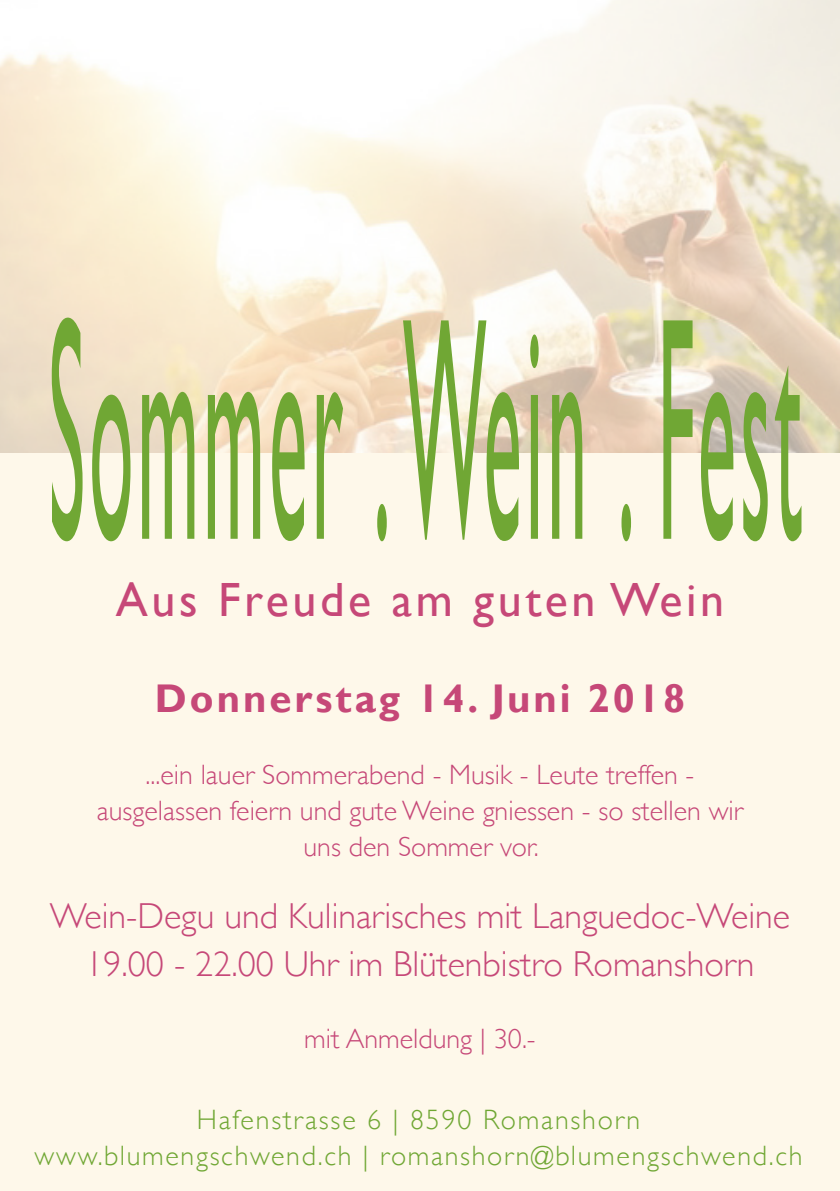
<style>
.page{position:relative;width:840px;height:1191px;background:#fff}
.page>*{position:absolute;margin:0;border:0;box-sizing:border-box;transform-origin:0 0}
.t1{font:320px "Gill Sans";letter-spacing:.05em;color:#70a734;scale:.25 1}
.t2{font:48px "Gill Sans";letter-spacing:.075em;color:#c64878}
.t3{font:700 40px "Gill Sans";letter-spacing:.075em;color:#c64878}
.t4{font:300 36px "Gill Sans";color:#c64878}
.t5{font:300 28px "Gill Sans";color:#c64878}
.t6{font:300 28px "Gill Sans";letter-spacing:.06em;color:#70a734}
</style>
<div class="page">
<img style="left:0;top:0;width:839px;height:454px">
<div style="left:0;top:454px;width:839px;height:737px;background:#fef8ea"></div>
<p class="t1" style="left:48px;top:245px;width:3010px">Sommer . Wein . Fest</p>
<p class="t2" style="left:116px;top:572px;width:609px">Aus Freude am guten Wein</p>
<p class="t3" style="left:155px;top:674px;width:531px">Donnerstag 14. Juni 2018</p>
<p class="t5" style="left:145px;top:752px;width:550px">...ein lauer Sommerabend - Musik - Leute treffen -</p>
<p class="t5" style="left:97px;top:788px;width:647px">ausgelassen feiern und gute Weine gniessen - so stellen wir</p>
<p class="t5" style="left:303px;top:824px;width:236px">uns den Sommer vor.</p>
<p class="t4" style="left:50px;top:888px;width:741px">Wein-Degu und Kulinarisches mit Languedoc-Weine</p>
<p class="t4" style="left:85px;top:936px;width:670px">19.00 - 22.00 Uhr im Blütenbistro Romanshorn</p>
<p class="t5" style="left:304px;top:1016px;width:233px">mit Anmeldung 30.-</p>
<p class="t6" style="left:197px;top:1097px;width:445px">Hafenstrasse 6 | 8590 Romanshorn</p>
<p class="t6" style="left:35px;top:1133px;width:769px">www.blumengschwend.ch | romanshorn@blumengschwend.ch</p>
</div>
